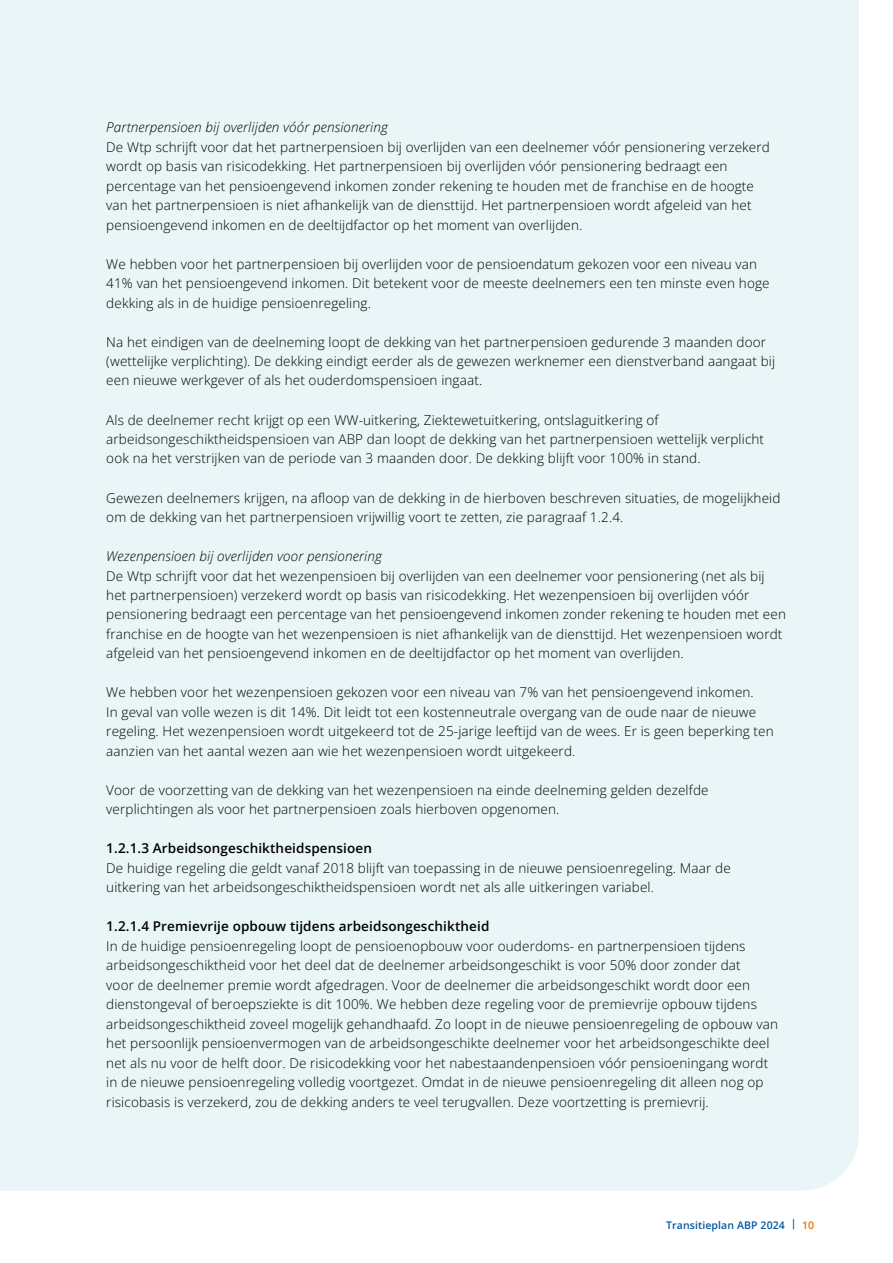
<style>
.page{position:relative;width:893px;height:1263px;background:#fff}
.page>*{position:absolute;margin:0;border:0;box-sizing:border-box;transform-origin:0 0}
.t1{font:300 13.5px/19.5px "Open Sans";letter-spacing:.01em;color:#000}
.t2{font:600 13.5px "Open Sans";letter-spacing:.01em;color:#000}
.t3{font:italic 300 13.5px "Open Sans";letter-spacing:.01em;color:#000}
.t4{font:600 10.5px "Open Sans";letter-spacing:.01em;color:#0057a3}
.s1{color:#ed7102}
</style>
<div class="page">
<div style="left:0;top:0;width:859px;height:1191px;background:#eaf5f8"></div>
<p class="t3" style="left:106px;top:118px;width:283px">Partnerpensioen bij overlijden vóór pensionering</p>
<p class="t1" style="left:106px;top:136px;width:665px">De Wtp schrijft voor dat het partnerpensioen bij overlijden van een deelnemer vóór pensionering verzekerd wordt op basis van risicodekking. Het partnerpensioen bij overlijden vóór pensionering bedraagt een percentage van het pensioengevend inkomen zonder rekening te houden met de franchise en de hoogte van het partnerpensioen is niet afhankelijk van de diensttijd. Het partnerpensioen wordt afgeleid van het pensioengevend inkomen en de deeltijdfactor op het moment van overlijden.</p>
<p class="t1" style="left:106px;top:253px;width:665px">We hebben voor het partnerpensioen bij overlijden voor de pensioendatum gekozen voor een niveau van<br>41% van het pensioengevend inkomen. Dit betekent voor de meeste deelnemers een ten minste even hoge dekking als in de huidige pensioenregeling.</p>
<p class="t1" style="left:106px;top:331px;width:670px">Na het eindigen van de deelneming loopt de dekking van het partnerpensioen gedurende 3 maanden door (wettelijke verplichting). De dekking eindigt eerder als de gewezen werknemer een dienstverband aangaat bij een nieuwe werkgever of als het ouderdomspensioen ingaat.</p>
<p class="t1" style="left:106px;top:409px;width:659px">Als de deelnemer recht krijgt op een WW-uitkering, Ziektewetuitkering, ontslaguitkering of arbeidsongeschiktheidspensioen van ABP dan loopt de dekking van het partnerpensioen wettelijk verplicht ook na het verstrijken van de periode van 3 maanden door. De dekking blijft voor 100% in stand.</p>
<p class="t1" style="left:106px;top:487px;width:676px">Gewezen deelnemers krijgen, na afloop van de dekking in de hierboven beschreven situaties, de mogelijkheid om de dekking van het partnerpensioen vrijwillig voort te zetten, zie paragraaf 1.2.4.</p>
<p class="t3" style="left:106px;top:547px;width:277px">Wezenpensioen bij overlijden voor pensionering</p>
<p class="t1" style="left:106px;top:565px;width:681px">De Wtp schrijft voor dat het wezenpensioen bij overlijden van een deelnemer voor pensionering (net als bij het partnerpensioen) verzekerd wordt op basis van risicodekking. Het wezenpensioen bij overlijden vóór pensionering bedraagt een percentage van het pensioengevend inkomen zonder rekening te houden met een franchise en de hoogte van het wezenpensioen is niet afhankelijk van de diensttijd. Het wezenpensioen wordt afgeleid van het pensioengevend inkomen en de deeltijdfactor op het moment van overlijden.</p>
<p class="t1" style="left:106px;top:682px;width:669px">We hebben voor het wezenpensioen gekozen voor een niveau van 7% van het pensioengevend inkomen.<br>In geval van volle wezen is dit 14%. Dit leidt tot een kostenneutrale overgang van de oude naar de nieuwe regeling. Het wezenpensioen wordt uitgekeerd tot de 25-jarige leeftijd van de wees. Er is geen beperking ten aanzien van het aantal wezen aan wie het wezenpensioen wordt uitgekeerd.</p>
<p class="t1" style="left:106px;top:780px;width:604px">Voor de voorzetting van de dekking van het wezenpensioen na einde deelneming gelden dezelfde verplichtingen als voor het partnerpensioen zoals hierboven opgenomen.</p>
<p class="t2" style="left:106px;top:839px;width:267px">1.2.1.3 Arbeidsongeschiktheidspensioen</p>
<p class="t1" style="left:106px;top:858px;width:626px">De huidige regeling die geldt vanaf 2018 blijft van toepassing in de nieuwe pensioenregeling. Maar de uitkering van het arbeidsongeschiktheidspensioen wordt net als alle uitkeringen variabel.</p>
<p class="t2" style="left:106px;top:917px;width:385px">1.2.1.4 Premievrije opbouw tijdens arbeidsongeschiktheid</p>
<p class="t1" style="left:106px;top:936px;width:673px">In de huidige pensioenregeling loopt de pensioenopbouw voor ouderdoms- en partnerpensioen tijdens arbeidsongeschiktheid voor het deel dat de deelnemer arbeidsongeschikt is voor 50% door zonder dat<br>voor de deelnemer premie wordt afgedragen. Voor de deelnemer die arbeidsongeschikt wordt door een dienstongeval of beroepsziekte is dit 100%. We hebben deze regeling voor de premievrije opbouw tijdens arbeidsongeschiktheid zoveel mogelijk gehandhaafd. Zo loopt in de nieuwe pensioenregeling de opbouw van het persoonlijk pensioenvermogen van de arbeidsongeschikte deelnemer voor het arbeidsongeschikte deel net als nu voor de helft door. De risicodekking voor het nabestaandenpensioen vóór pensioeningang wordt in de nieuwe pensioenregeling volledig voortgezet. Omdat in de nieuwe pensioenregeling dit alleen nog op risicobasis is verzekerd, zou de dekking anders te veel terugvallen. Deze voortzetting is premievrij.</p>
<p class="t4" style="left:666px;top:1217px;width:150px">Transitieplan ABP 2024 | <span class="s1">10</span></p>
</div>
